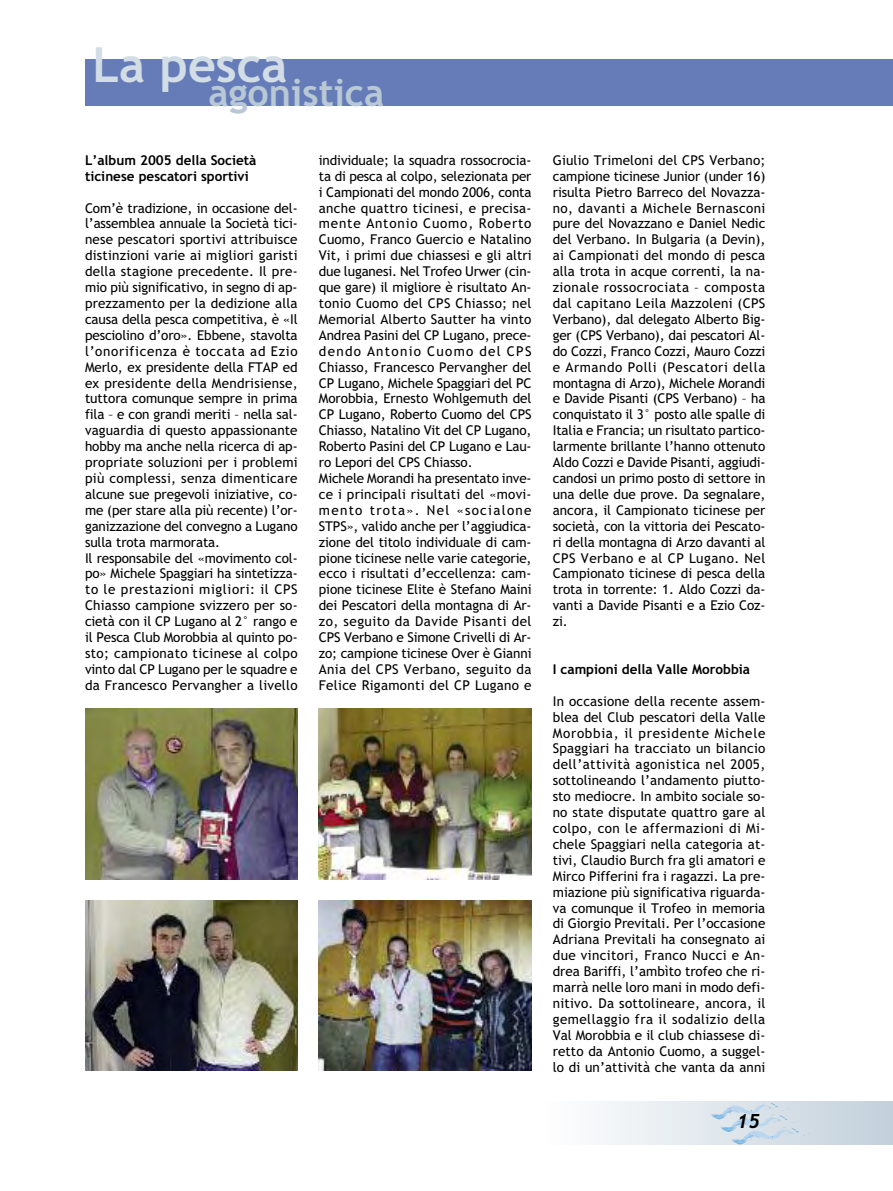
<style>
.page{position:relative;width:893px;height:1191px;background:#fff}
.page>*{position:absolute;margin:0;border:0;box-sizing:border-box;transform-origin:0 0}
.t1{font:700 48.45px "Trebuchet MS";color:#d2dde5}
.t2{font:700 37.65px "Trebuchet MS";color:#b8c8d5}
.t3{font:italic 700 19.5px "Trebuchet";color:#000}
.t4{font:13.5px/15.9px "Trebuchet MS";letter-spacing:-.01em;color:#000}
.t5{font:700 13.5px/15.9px "Trebuchet MS";color:#000}
</style>
<div class="page">
<svg style="left:602px;top:1101px;width:291px;height:43px"></svg>
<svg style="left:710px;top:1101px;width:102px;height:43px;background:#d0dde8"></svg>
<div style="left:85px;top:59px;width:808px;height:47px;background:#657cb8"></div>
<img style="left:85px;top:709px;width:213px;height:170px">
<img style="left:319px;top:709px;width:212px;height:170px">
<img style="left:85px;top:900px;width:213px;height:170px">
<img style="left:319px;top:900px;width:212px;height:170px">
<h1 class="t1" style="left:92px;top:36px;width:196px">La pesca</h1>
<h2 class="t2" style="left:209px;top:71px;width:177px">agonistica</h2>
<p class="t5" style="left:85px;top:152px;width:173px">L’album 2005 della Società ticinese pescatori sportivi</p>
<p class="t4" style="left:85px;top:200px;width:214px">Com’è tradizione, in occasione del&shy;l’assemblea annuale la Società tici&shy;nese pescatori sportivi attribuisce distinzioni varie ai migliori garisti della stagione precedente. Il pre&shy;mio più significativo, in segno di ap&shy;prezzamento per la dedizione alla causa della pesca competitiva, è «Il pesciolino d’oro». Ebbene, stavolta l’onorificenza è toccata ad Ezio Merlo, ex presidente della FTAP ed ex presidente della Mendrisiense, tuttora comunque sempre in prima fila – e con grandi meriti – nella sal&shy;vaguardia di questo appassionante hobby ma anche nella ricerca di ap&shy;propriate soluzioni per i problemi più complessi, senza dimenticare alcune sue pregevoli iniziative, co&shy;me (per stare alla più recente) l’or&shy;ganizzazione del convegno a Lugano sulla trota marmorata.<br>Il responsabile del «movimento col&shy;po» Michele Spaggiari ha sintetizza&shy;to le prestazioni migliori: il CPS Chiasso campione svizzero per so&shy;cietà con il CP Lugano al 2° rango e il Pesca Club Morobbia al quinto po&shy;sto; campionato ticinese al colpo vinto dal CP Lugano per le squadre e da Francesco Pervangher a livello</p>
<p class="t4" style="left:319px;top:152px;width:214px">individuale; la squadra rossocrocia&shy;ta di pesca al colpo, selezionata per i Campionati del mondo 2006, conta anche quattro ticinesi, e precisa&shy;mente Antonio Cuomo, Roberto Cuomo, Franco Guercio e Natalino Vit, i primi due chiassesi e gli altri due luganesi. Nel Trofeo Urwer (cin&shy;que gare) il migliore è risultato An&shy;tonio Cuomo del CPS Chiasso; nel Memorial Alberto Sautter ha vinto Andrea Pasini del CP Lugano, prece&shy;dendo Antonio Cuomo del CPS Chiasso, Francesco Pervangher del CP Lugano, Michele Spaggiari del PC Morobbia, Ernesto Wohlgemuth del CP Lugano, Roberto Cuomo del CPS Chiasso, Natalino Vit del CP Lugano, Roberto Pasini del CP Lugano e Lau&shy;ro Lepori del CPS Chiasso.<br>Michele Morandi ha presentato inve&shy;ce i principali risultati del «movi&shy;mento trota». Nel «socialone STPS», valido anche per l’aggiudica&shy;zione del titolo individuale di cam&shy;pione ticinese nelle varie categorie, ecco i risultati d’eccellenza: cam&shy;pione ticinese Elite è Stefano Maini dei Pescatori della montagna di Ar&shy;zo, seguito da Davide Pisanti del CPS Verbano e Simone Crivelli di Ar&shy;zo; campione ticinese Over è Gianni Ania del CPS Verbano, seguito da Felice Rigamonti del CP Lugano e</p>
<p class="t4" style="left:553px;top:152px;width:214px;text-align:justify">Giulio Trimeloni del CPS Verbano; campione ticinese Junior (under 16) risulta Pietro Barreco del Novazza&shy;no, davanti a Michele Bernasconi pure del Novazzano e Daniel Nedic del Verbano. In Bulgaria (a Devin), ai Campionati del mondo di pesca alla trota in acque correnti, la na&shy;zionale rossocrociata – composta dal capitano Leila Mazzoleni (CPS Verbano), dal delegato Alberto Big&shy;ger (CPS Verbano), dai pescatori Al&shy;do Cozzi, Franco Cozzi, Mauro Cozzi e Armando Polli (Pescatori della montagna di Arzo), Michele Morandi e Davide Pisanti (CPS Verbano) – ha conquistato il 3° posto alle spalle di Italia e Francia; un risultato partico&shy;larmente brillante l’hanno ottenuto Aldo Cozzi e Davide Pisanti, aggiudi&shy;candosi un primo posto di settore in una delle due prove. Da segnalare, ancora, il Campionato ticinese per società, con la vittoria dei Pescato&shy;ri della montagna di Arzo davanti al CPS Verbano e al CP Lugano. Nel Campionato ticinese di pesca della trota in torrente: 1. Aldo Cozzi da&shy;vanti a Davide Pisanti e a Ezio Coz&shy;zi.</p>
<p class="t5" style="left:553px;top:661px;width:199px">I campioni della Valle Morobbia</p>
<p class="t4" style="left:553px;top:693px;width:214px;text-align:justify">In occasione della recente assem&shy;blea del Club pescatori della Valle Morobbia, il presidente Michele Spaggiari ha tracciato un bilancio dell’attività agonistica nel 2005, sottolineando l’andamento piutto&shy;sto mediocre. In ambito sociale so&shy;no state disputate quattro gare al colpo, con le affermazioni di Mi&shy;chele Spaggiari nella categoria at&shy;tivi, Claudio Burch fra gli amatori e Mirco Pifferini fra i ragazzi. La pre&shy;miazione più significativa riguarda&shy;va comunque il Trofeo in memoria di Giorgio Previtali. Per l’occasione Adriana Previtali ha consegnato ai due vincitori, Franco Nucci e An&shy;drea Bariffi, l’ambìto trofeo che ri&shy;marrà nelle loro mani in modo defi&shy;nitivo. Da sottolineare, ancora, il gemellaggio fra il sodalizio della Val Morobbia e il club chiassese di&shy;retto da Antonio Cuomo, a suggel&shy;lo di un’attività che vanta da anni</p>
<h3 class="t3" style="left:737px;top:1110px;width:24px">15</h3>
</div>
